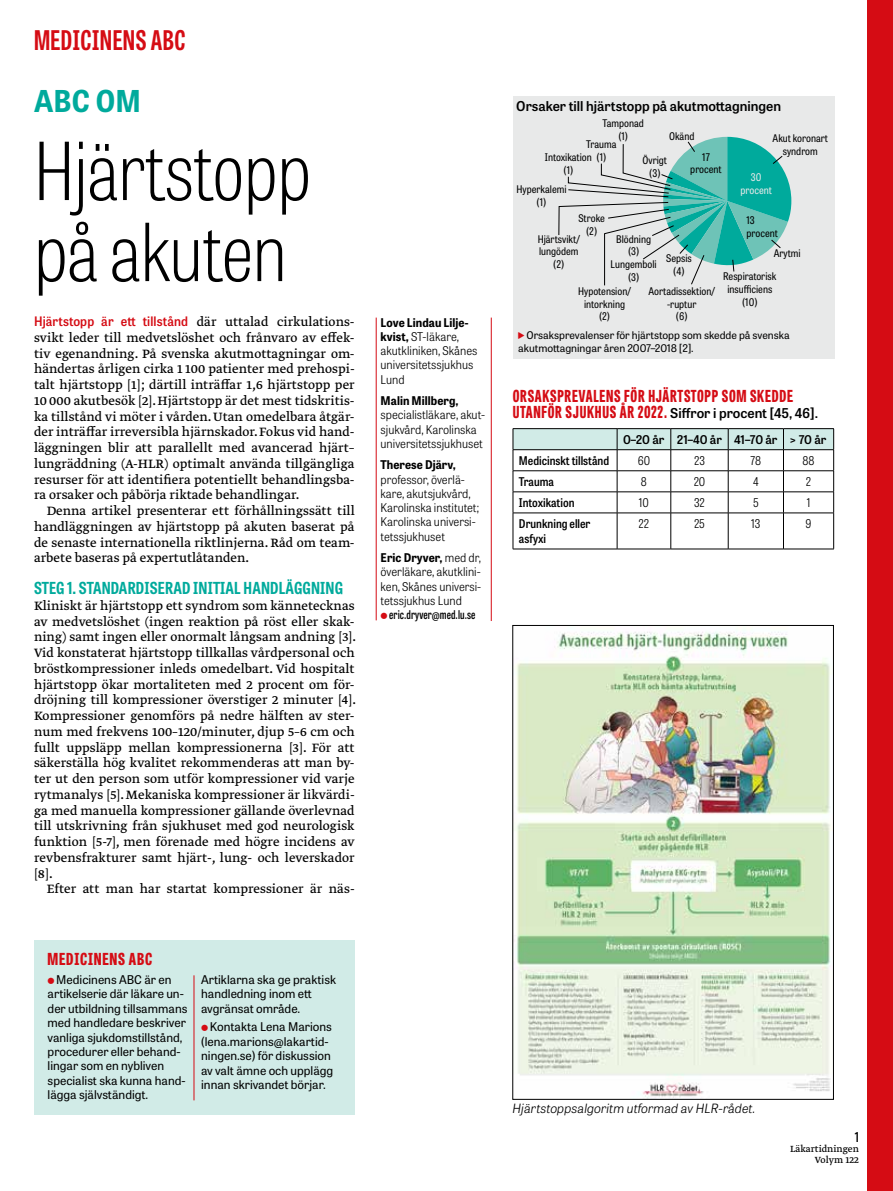
<style>
.page{position:relative;width:893px;height:1191px;background:#fff}
.page>*{position:absolute;margin:0;border:0;box-sizing:border-box;transform-origin:0 0}
.t1{font:100 79.5px/81px "Tablet Gothic Condensed";letter-spacing:-.005em;color:#000}
.t2{font:700 30px "Tablet Gothic Narrow";color:#00aa9c}
.t3{font:700 27px "Tablet Gothic Compressed";letter-spacing:.02em;color:#d50c14}
.t4{font:700 16.5px "Tablet Gothic Condensed";letter-spacing:.01em;color:#00aa9c}
.t5{font:800 16.5px "Tablet Gothic Compressed";letter-spacing:.045em;color:#d50c14}
.t6{font:800 16.5px "Tablet Gothic Compressed";letter-spacing:.045em;color:#d50c14;scale:1.07 1}
.t7{font:14.25px/15.8px "Greta Text Pro Regular Min";color:#000;text-align:justify}
.t8{font:600 13.5px "Tablet Gothic";color:#000}
.t9{font:600 13.5px "Tablet Gothic Condensed";color:#000}
.t10{font:600 13.05px "Tablet Gothic Narrow";letter-spacing:.01em;color:#d50c14}
.t11{font:italic 300 12.75px "Tablet Gothic";color:#000}
.t12{font:12px/14.4px "Tablet Gothic";color:#000}
.t13{font:300 12px/14.2px "Tablet Gothic Narrow";color:#000}
.t14{font:600 semi-condensed 12px/15px "Tablet Gothic";color:#000}
.t15{font:700 12px "Tablet Gothic Narrow";letter-spacing:.005em;color:#000}
.t16{font:300 semi-condensed 12px "Tablet Gothic";letter-spacing:-.005em;color:#000}
.t17{font:600 12px "Tablet Gothic";letter-spacing:-.005em;color:#000}
.t18{font:600 12px "Tablet Gothic Compressed";letter-spacing:.01em;color:#000}
.t19{font:semi-condensed 10.5px/12.8px "Tablet Gothic";color:#000;text-align:center}
.t20{font:10.5px/12.8px "Tablet Gothic";color:#000}
.t21{font:10.5px/10.5px "Greta Text Pro";color:#000;text-align:right}
.t22{font:semi-condensed 10.5px/12.8px "Tablet Gothic";color:#e8e9e9;text-align:center}
.s1{font-family:"Greta Text Pro Regular Min";font-weight:400;font-size:14.25px;color:#000}
.s2{font-weight:700}
.s3{font-family:"Tablet Gothic Compressed";font-weight:800;font-size:16.5px;color:#d50c14}
</style>
<div class="page">
<div style="left:867px;top:0;width:26px;height:1191px;background:#d50c14"></div>
<hr style="left:376px;top:317px;width:1px;height:303px;background:#d50c14">
<hr style="left:491px;top:317px;width:1px;height:304px;background:#d50c14">
<svg style="left:513px;top:428px;width:321px;height:84px"></svg>
<hr style="left:513px;top:512px;width:104px;height:1px;background:#000">
<hr style="left:513px;top:513px;width:1px;height:36px;background:#000">
<hr style="left:617px;top:512px;width:54px;height:1px;background:#000">
<hr style="left:617px;top:513px;width:1px;height:36px;background:#000">
<hr style="left:671px;top:512px;width:57px;height:1px;background:#000">
<hr style="left:670px;top:513px;width:1px;height:36px;background:#000">
<hr style="left:728px;top:512px;width:55px;height:1px;background:#000">
<hr style="left:728px;top:513px;width:1px;height:36px;background:#000">
<hr style="left:783px;top:512px;width:51px;height:1px;background:#000">
<hr style="left:783px;top:513px;width:1px;height:36px;background:#000">
<hr style="left:833px;top:513px;width:1px;height:36px;background:#000">
<hr style="left:513px;top:549px;width:104px;height:1px;background:#000">
<hr style="left:617px;top:549px;width:54px;height:1px;background:#000">
<hr style="left:671px;top:549px;width:57px;height:1px;background:#000">
<hr style="left:728px;top:549px;width:55px;height:1px;background:#000">
<hr style="left:783px;top:549px;width:51px;height:1px;background:#000">
<div style="left:34px;top:940px;width:321px;height:174px;background:#d1ebe7"></div>
<hr style="left:194px;top:975px;width:1px;height:125px;background:#d50c14">
<img style="left:515px;top:631px;width:316px;height:466px">
<div style="left:513px;top:625px;width:321px;height:474px;border:1px solid #000"></div>
<div style="left:513px;top:96px;width:321px;height:263px;background:#e8e9e9"></div>
<svg style="left:558px;top:137px;width:233px;height:149px"></svg>
<h3 class="t3" style="left:34px;top:22px;width:153px">MEDICINENS ABC</h3>
<h2 class="t2" style="left:34px;top:80px;width:109px">ABC OM</h2>
<h1 class="t1" style="left:34px;top:128px;width:279px">Hjärtstopp på akuten</h1>
<p class="t10" style="left:34px;top:312px;width:322px">Hjärtstopp är ett tillstånd <span class="s1">där uttalad cirkulations-</span></p>
<p class="t7" style="left:34px;top:330px;width:322px">svikt leder till medvetslöshet och frånvaro av effek&shy;tiv egenandning. På svenska akutmottagningar om&shy;händertas årligen cirka 1 100 patienter med prehospi&shy;talt hjärtstopp [1]; därtill inträffar 1,6 hjärtstopp per 10 000 akutbesök [2]. Hjärtstopp är det mest tidskritis&shy;ka tillstånd vi möter i vården. Utan omedelbara åtgär&shy;der inträffar irreversibla hjärnskador. Fokus vid hand&shy;läggningen blir att parallellt med avancerad hjärt– lungräddning (A-HLR) optimalt använda tillgängliga resurser för att identifiera potentiellt behandlingsba&shy;ra orsaker och påbörja riktade behandlingar.</p>
<p class="t7" style="left:34px;top:503px;width:322px;text-indent:13px">Denna artikel presenterar ett förhållningssätt till handläggningen av hjärtstopp på akuten baserat på de senaste internationella riktlinjerna. Råd om team&shy;arbete baseras på expertutlåtanden.</p>
<p class="t4" style="left:34px;top:576px;width:311px">STEG 1. STANDARDISERAD INITIAL HANDLÄGGNING</p>
<p class="t7" style="left:34px;top:598px;width:324px">Kliniskt är hjärtstopp ett syndrom som kännetecknas av medvetslöshet (ingen reaktion på röst eller skak&shy;ning) samt ingen eller onormalt långsam andning [3].<br>Vid konstaterat hjärtstopp tillkallas vårdpersonal och bröstkompressioner inleds omedelbart. Vid hospitalt hjärtstopp ökar mortaliteten med 2 procent om för&shy;dröjning till kompressioner överstiger 2 minuter [4].<br>Kompressioner genomförs på nedre hälften av ster&shy;num med frekvens 100–120/minuter, djup 5–6 cm och fullt uppsläpp mellan kompressionerna [3]. För att säkerställa hög kvalitet rekommenderas att man by&shy;ter ut den person som utför kompressioner vid varje rytmanalys [5]. Mekaniska kompressioner är likvärdi&shy;ga med manuella kompressioner gällande överlevnad till utskrivning från sjukhuset med god neurologisk funktion [5-7], men förenade med högre incidens av revbensfrakturer samt hjärt-, lung- och leverskador [8].</p>
<p class="t7" style="left:47px;top:881px;width:309px">Efter att man har startat kompressioner är näs-</p>
<p class="t6" style="left:48px;top:947px;width:99px">MEDICINENS ABC</p>
<p class="t12" style="left:48px;top:971px;width:141px;text-indent:9px">Medicinens ABC är en artikelserie där läkare un&shy;der utbildning tillsammans med handledare beskriver vanliga sjukdomstillstånd, procedurer eller behand&shy;lingar som en nybliven specialist ska kunna hand&shy;lägga självständigt.</p>
<p class="t12" style="left:201px;top:971px;width:137px">Artiklarna ska ge praktisk handledning inom ett avgränsat område.</p>
<p class="t12" style="left:201px;top:1019px;width:134px;text-indent:9px">Kontakta Lena Marions (lena.marions@lakartid&shy;ningen.se) för diskussion av valt ämne och upplägg innan skrivandet börjar.</p>
<p class="t13" style="left:381px;top:315px;width:98px"><span class="s2">Love Lindau Lilje&shy;kvist,</span> ST-läkare, akutkliniken, Skånes universitetssjukhus<br>Lund</p>
<p class="t15" style="left:381px;top:392px;width:79px">Malin Millberg,</p>
<p class="t13" style="left:381px;top:407px;width:106px">specialistläkare, akut&shy;sjukvård, Karolinska universitetssjukhuset</p>
<p class="t15" style="left:381px;top:456px;width:77px">Therese Djärv,</p>
<p class="t13" style="left:381px;top:472px;width:100px">professor, överlä&shy;kare, akutsjukvård,<br>Karolinska institutet;<br>Karolinska universi&shy;tetssjukhuset</p>
<p class="t13" style="left:381px;top:550px;width:102px;text-align:justify"><span class="s2">Eric Dryver,</span> med dr, överläkare, akutklini&shy;ken, Skånes universi&shy;tetssjukhus Lund</p>
<p class="t18" style="left:389px;top:606px;width:88px">eric.dryver@med.lu.se</p>
<p class="t8" style="left:516px;top:96px;width:266px">Orsaker till hjärtstopp på akutmo agningen</p>
<p class="t19" style="left:669px;top:129px;width:27px">Okänd</p>
<p class="t19" style="left:773px;top:132px;width:57px">Akut koronart syndrom</p>
<p class="t19" style="left:603px;top:116px;width:43px">Tamponad (1)</p>
<p class="t19" style="left:643px;top:153px;width:26px">Övrigt (3)</p>
<p class="t19" style="left:586px;top:137px;width:32px">Trauma</p>
<p class="t19" style="left:563px;top:151px;width:44px;text-align:left;text-indent:-19px">Intoxikation (1) (1)</p>
<p class="t19" style="left:690px;top:150px;width:33px">17 procent</p>
<p class="t22" style="left:740px;top:170px;width:33px">30 procent</p>
<p class="t19" style="left:516px;top:182px;width:52px">Hyperkalemi (1)</p>
<p class="t19" style="left:578px;top:211px;width:28px">Stroke (2)</p>
<p class="t19" style="left:538px;top:232px;width:44px">Hjärtsvikt/ lungödem (2)</p>
<p class="t19" style="left:616px;top:232px;width:36px">Blödning (3)</p>
<p class="t19" style="left:578px;top:284px;width:54px">Hypotension/ intorkning (2)</p>
<p class="t19" style="left:666px;top:252px;width:27px">Sepsis (4)</p>
<p class="t19" style="left:611px;top:258px;width:48px">Lungemboli (3)</p>
<p class="t19" style="left:648px;top:284px;width:68px">Aortadissektion/ -ruptur<br>(6)</p>
<p class="t19" style="left:747px;top:213px;width:33px;text-align:left">13 procent</p>
<p class="t19" style="left:723px;top:241px;width:79px;line-height:23px;text-align:left;text-indent:50px">Arytmi<br>Respiratorisk</p>
<p class="t19" style="left:727px;top:282px;width:46px">insufficiens (10)</p>
<p class="t20" style="left:518px;top:328px;width:273px;text-indent:8px">Orsaksprevalenser för hjärtstopp som skedde på svenska akutmo agningar åren 2007–2018 [2].</p>
<p class="t5" style="left:513px;top:384px;width:282px">ORSAKSPREVALENS FÖR HJÄRTSTOPP SOM SKEDDE</p>
<p class="t8" style="left:513px;top:404px;width:307px"><span class="s3">UTANFÖR SJUKHUS ÅR 2022.</span> Siffror i procent [45, 46].</p>
<p class="t17" style="left:623px;top:431px;width:205px">0–20 år 21–40 år 41–70 år &gt; 70 år</p>
<p class="t14" style="left:519px;top:452px;width:92px">Medicinskt tillstånd</p>
<p class="t16" style="left:638px;top:452px;width:14px">60</p>
<p class="t16" style="left:694px;top:452px;width:12px">23</p>
<p class="t16" style="left:751px;top:452px;width:12px">78</p>
<p class="t16" style="left:803px;top:452px;width:13px">88</p>
<p class="t14" style="left:519px;top:473px;width:37px">Trauma</p>
<p class="t16" style="left:641px;top:473px;width:8px">8</p>
<p class="t16" style="left:694px;top:473px;width:13px">20</p>
<p class="t16" style="left:753px;top:473px;width:7px">4</p>
<p class="t16" style="left:806px;top:473px;width:7px">2</p>
<p class="t14" style="left:519px;top:494px;width:57px">Intoxikation</p>
<p class="t16" style="left:639px;top:494px;width:12px">10</p>
<p class="t16" style="left:694px;top:494px;width:12px">32</p>
<p class="t16" style="left:753px;top:494px;width:7px">5</p>
<p class="t16" style="left:807px;top:494px;width:5px">1</p>
<p class="t14" style="left:519px;top:515px;width:73px">Drunkning eller asfyxi</p>
<p class="t16" style="left:639px;top:515px;width:12px">22</p>
<p class="t16" style="left:694px;top:515px;width:12px">25</p>
<p class="t16" style="left:751px;top:515px;width:11px">13</p>
<p class="t16" style="left:806px;top:515px;width:7px">9</p>
<p class="t11" style="left:513px;top:1099px;width:244px">Hjärtstoppsalgoritm utformad av HLR-rådet.</p>
<p class="t9" style="left:855px;top:1127px;width:6px">1</p>
<p class="t21" style="left:790px;top:1144px;width:70px">Läkartidningen<br>Volym 122</p>
</div>
